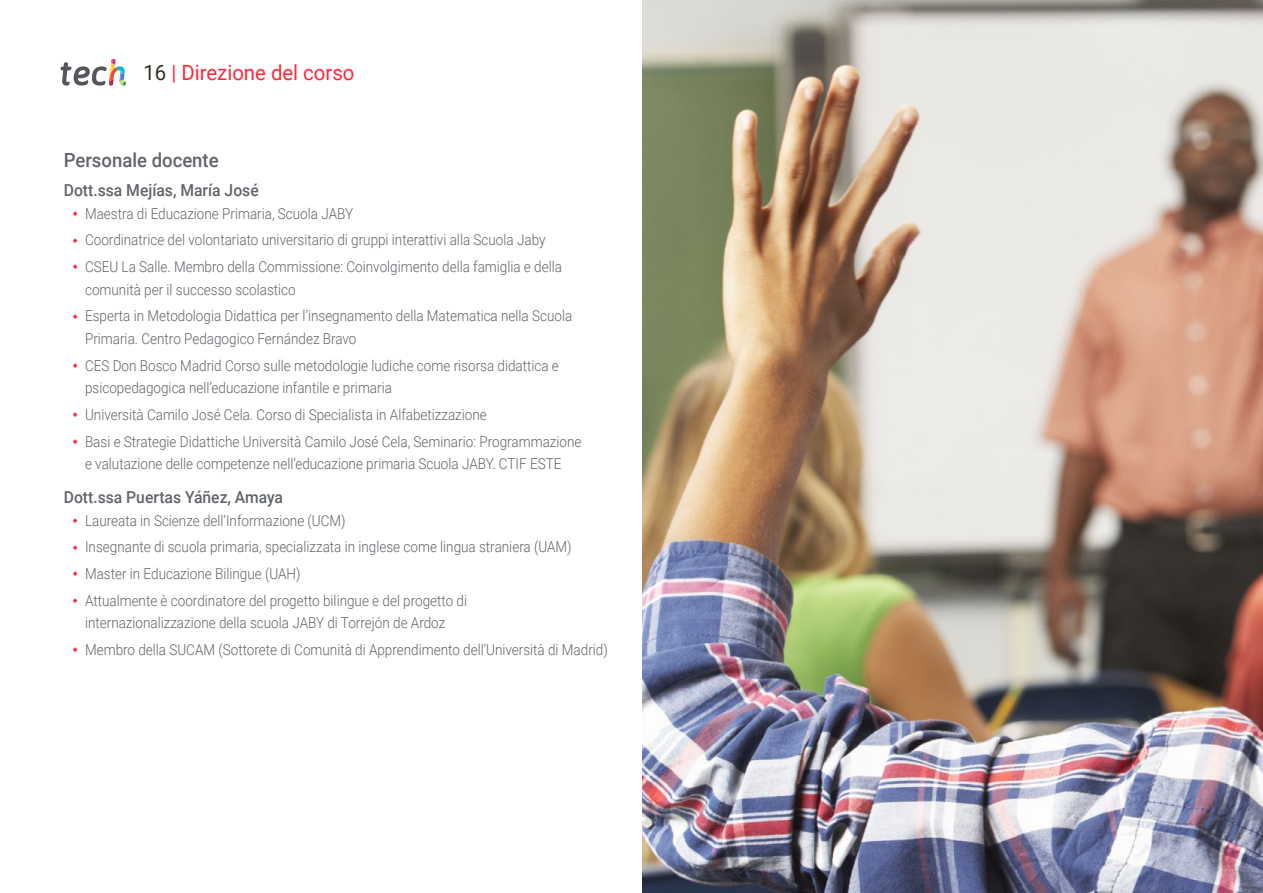
<style>
.page{position:relative;width:1263px;height:893px;background:#fff}
.page>*{position:absolute;margin:0;border:0;box-sizing:border-box;transform-origin:0 0}
.t1{font:21px "Roboto";color:#ff293a}
.t2{font:500 19.5px "Roboto";color:#61646a;scale:.95 1}
.t3{font:500 16.5px "Roboto";color:#61646a;scale:.95 1}
.t4{font:300 15px/26.7px "Roboto";color:#61646a;scale:.9 1}
.s1{color:#312e20}
</style>
<div class="page">
<img style="left:642px;top:0;width:621px;height:893px">
<svg style="left:61px;top:59px;width:65px;height:27px"></svg>
<h1 class="t1" style="left:144px;top:57px;width:213px"><span class="s1">16</span> | Direzione del corso</h1>
<h2 class="t2" style="left:64px;top:146px;width:165px">Personale docente</h2>
<p class="t3" style="left:64px;top:179px;width:207px">Dott.ssa Mejías, María José</p>
<p class="t4" style="left:85px;top:199px;width:531px">Maestra di Educazione Primaria, Scuola JABY<br>Coordinatrice del volontariato universitario di gruppi interattivi alla Scuola Jaby<br>CSEU La Salle. Membro della Commissione: Coinvolgimento della famiglia e della</p>
<p class="t4" style="left:85px;top:275px;width:543px">comunità per il successo scolastico<br>Esperta in Metodologia Didattica per l’insegnamento della Matematica nella Scuola</p>
<p class="t4" style="left:85px;top:325px;width:528px">Primaria. Centro Pedagogico Fernández Bravo<br>CES Don Bosco Madrid Corso sulle metodologie ludiche come risorsa didattica e</p>
<p class="t4" style="left:85px;top:374px;width:553px">psicopedagogica nell’educazione infantile e primaria<br>Università Camilo José Cela. Corso di Specialista in Alfabetizzazione<br>Basi e Strategie Didattiche Università Camilo José Cela, Seminario: Programmazione</p>
<p class="t4" style="left:85px;top:450px;width:531px">e valutazione delle competenze nell’educazione primaria Scuola JABY. CTIF ESTE</p>
<p class="t3" style="left:64px;top:486px;width:232px">Dott.ssa Puertas Yáñez, Amaya</p>
<p class="t4" style="left:85px;top:506px;width:542px">Laureata in Scienze dell’Informazione (UCM)<br>Insegnante di scuola primaria, specializzata in inglese come lingua straniera (UAM)<br>Master in Educazione Bilingue (UAH)<br>Attualmente è coordinatore del progetto bilingue e del progetto di</p>
<p class="t4" style="left:85px;top:609px;width:582px">internazionalizzazione della scuola JABY di Torrejón de Ardoz<br>Membro della SUCAM (Sottorete di Comunità di Apprendimento dell’Università di Madrid)</p>
</div>
